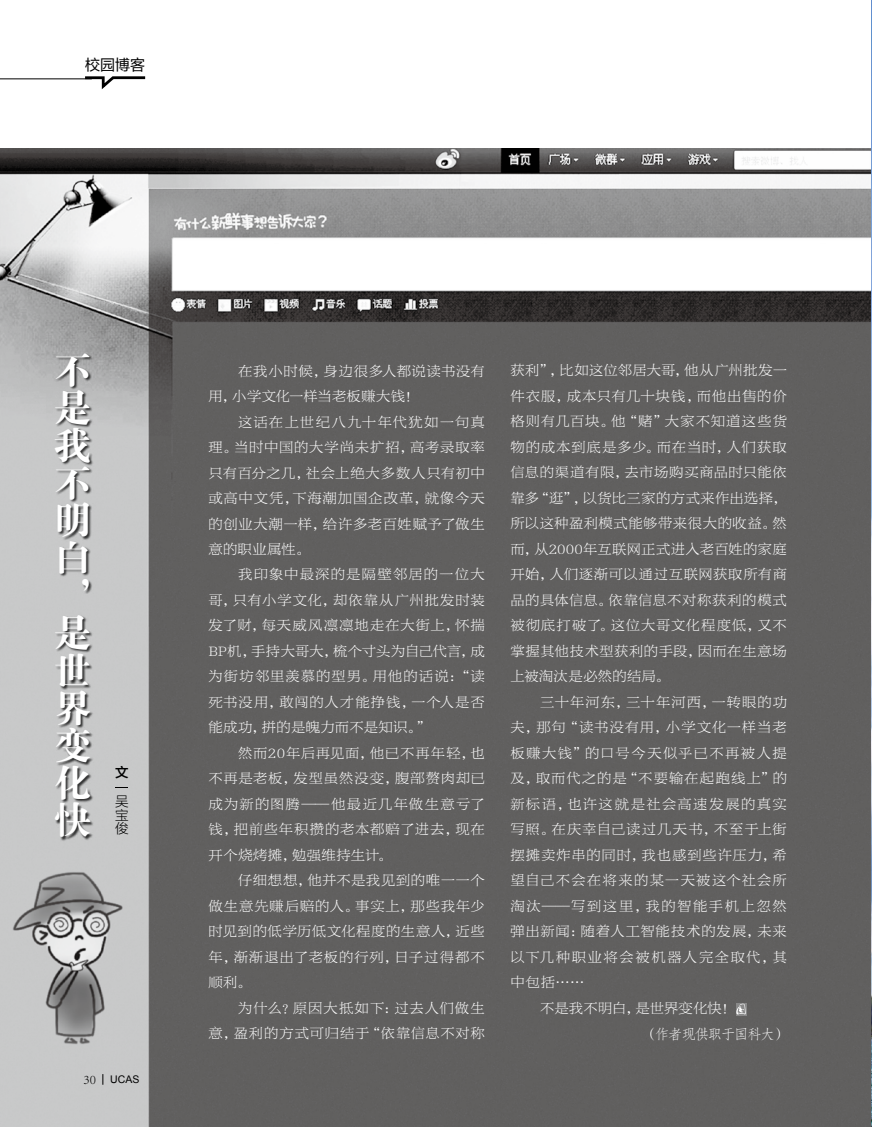
<style>
.page{position:relative;width:872px;height:1127px;background:#fff}
.page>*{position:absolute;margin:0;border:0;box-sizing:border-box;transform-origin:0 0}
.t1{font:37.5px/37.5px "FZDBSJW GB1 0";color:#fff;text-align:justify}
.t2{font:15px "FZLTHJW GB1 0";color:#000}
.t3{font:14.25px/25.5px "FZBYSJW GB1 0";letter-spacing:.065em;color:#fff;text-align:justify}
.t4{font:14.25px "FZBYSJW GB1 0";letter-spacing:.11em;color:#fff}
.t5{font:14.25px/25.5px "FZBYSJW GB1 0";letter-spacing:.035em;color:#fff}
.t6{font:14.25px "FZBYSJW GB1 0";letter-spacing:.085em;color:#fff}
.t7{font:14.25px "FZBYSJW GB1 0";letter-spacing:.115em;color:#fff}
.t8{font:14.25px "FZBYSJW GB1 0";letter-spacing:.01em;color:#fff}
.t9{font:14.25px "FZFSJW GB1 0";letter-spacing:-.08em;color:#fff}
.t10{font:13.5px/13.5px "FZLTXHJW GB1 0";color:#000;text-align:justify}
.t11{font:13.5px "FZLTZHJW GB1 0";color:#000}
.t12{font:10.5px "Arial";color:#000}
.s1{font-family:"Adobe Song Std";font-weight:300;font-size:13.5px}
</style>
<div class="page">
<img style="left:0;top:149px;width:871px;height:978px">
<svg style="left:735px;top:1003px;width:11px;height:12px"></svg>
<svg style="left:736px;top:1003px;width:9px;height:11px"></svg>
<div style="left:55px;top:353px;width:39px;height:488px;background:#000;opacity:.75"></div>
<svg style="left:115px;top:787px;width:13px;height:1px"></svg>
<img style="left:871px;top:0;width:1px;height:1127px">
<svg style="left:82px;top:76px;width:64px;height:13px"></svg>
<hr style="left:0;top:79px;width:92px;height:1px;background:#000">
<p class="t2" style="left:85px;top:56px;width:61px">校园博客</p>
<h1 class="t1" style="left:54px;top:353px;width:38px">不是我不明白，是世界变化快</h1>
<p class="t11" style="left:115px;top:765px;width:15px">文</p>
<p class="t10" style="left:115px;top:795px;width:15px">吴宝俊</p>
<p class="t12" style="left:83px;top:1072px;width:57px"><span class="s1">30</span> UCAS</p>
<p class="t5" style="left:208px;top:358px;width:278px;text-indent:30px">在我小时候，身边很多人都说读书没有用，小学文化一样当老板赚大钱！</p>
<p class="t3" style="left:208px;top:409px;width:278px;text-indent:30px">这话在上世纪八九十年代犹如一句真理。当时中国的大学尚未扩招，高考录取率只有百分之几，社会上绝大多数人只有初中或高中文凭，下海潮加国企改革，就像今天的创业大潮一样，给许多老百姓赋予了做生意的职业属性。</p>
<p class="t3" style="left:208px;top:562px;width:278px;text-indent:30px">我印象中最深的是隔壁邻居的一位大哥，只有小学文化，却依靠从广州批发时装发了财，每天威风凛凛地走在大街上，怀揣BP机，手持大哥大，梳个寸头为自己代言，成为街坊邻里羡慕的型男。用他的话说：“读死书没用，敢闯的人才能挣钱，一个人是否能成功，拼的是魄力而不是知识。”</p>
<p class="t3" style="left:208px;top:741px;width:278px;text-indent:30px">然而20年后再见面，他已不再年轻，也不再是老板，发型虽然没变，腹部赘肉却已成为新的图腾——他最近几年做生意亏了钱，把前些年积攒的老本都赔了进去，现在开个烧烤摊，勉强维持生计。</p>
<p class="t3" style="left:208px;top:868px;width:278px;text-indent:30px">仔细想想，他并不是我见到的唯一一个做生意先赚后赔的人。事实上，那些我年少时见到的低学历低文化程度的生意人，近些年，渐渐退出了老板的行列，日子过得都不顺利。</p>
<p class="t3" style="left:208px;top:995px;width:278px;text-align:right">为什么？原因大抵如下：过去人们做生<br>意，盈利的方式可归结于“依靠信息不对称</p>
<p class="t3" style="left:510px;top:358px;width:278px">获利”，比如这位邻居大哥，他从广州批发一件衣服，成本只有几十块钱，而他出售的价格则有几百块。他“赌”大家不知道这些货物的成本到底是多少。而在当时，人们获取信息的渠道有限，去市场购买商品时只能依靠多“逛”，以货比三家的方式来作出选择，所以这种盈利模式能够带来很大的收益。然而，从2000年互联网正式进入老百姓的家庭开始，人们逐渐可以通过互联网获取所有商品的具体信息。依靠信息不对称获利的模式被彻底打破了。这位大哥文化程度低，又不掌握其他技术型获利的手段，因而在生意场上被淘汰是必然的结局。</p>
<p class="t3" style="left:540px;top:689px;width:248px">三十年河东，三十年河西，一转眼的功</p>
<p class="t3" style="left:510px;top:715px;width:278px">夫，那句“读书没有用，小学文化一样当老</p>
<p class="t4" style="left:510px;top:745px;width:278px">板赚大钱”的口号今天似乎已不再被人提</p>
<p class="t3" style="left:510px;top:766px;width:278px">及，取而代之的是“不要输在起跑线上”的</p>
<p class="t4" style="left:510px;top:796px;width:278px">新标语，也许这就是社会高速发展的真实</p>
<p class="t3" style="left:510px;top:817px;width:278px">写照。在庆幸自己读过几天书，不至于上街</p>
<p class="t3" style="left:510px;top:842px;width:278px">摆摊卖炸串的同时，我也感到些许压力，希</p>
<p class="t6" style="left:510px;top:873px;width:278px">望自己不会在将来的某一天被这个社会所</p>
<p class="t7" style="left:510px;top:898px;width:278px">淘汰——写到这里，我的智能手机上忽然</p>
<p class="t3" style="left:510px;top:919px;width:278px">弹出新闻：随着人工智能技术的发展，未来</p>
<p class="t4" style="left:510px;top:949px;width:278px">以下几种职业将会被机器人完全取代，其</p>
<p class="t3" style="left:510px;top:970px;width:76px">中包括……</p>
<p class="t8" style="left:540px;top:1000px;width:197px">不是我不明白，是世界变化快！</p>
<p class="t9" style="left:643px;top:1026px;width:145px">（作者现供职于国科大）</p>
</div>
